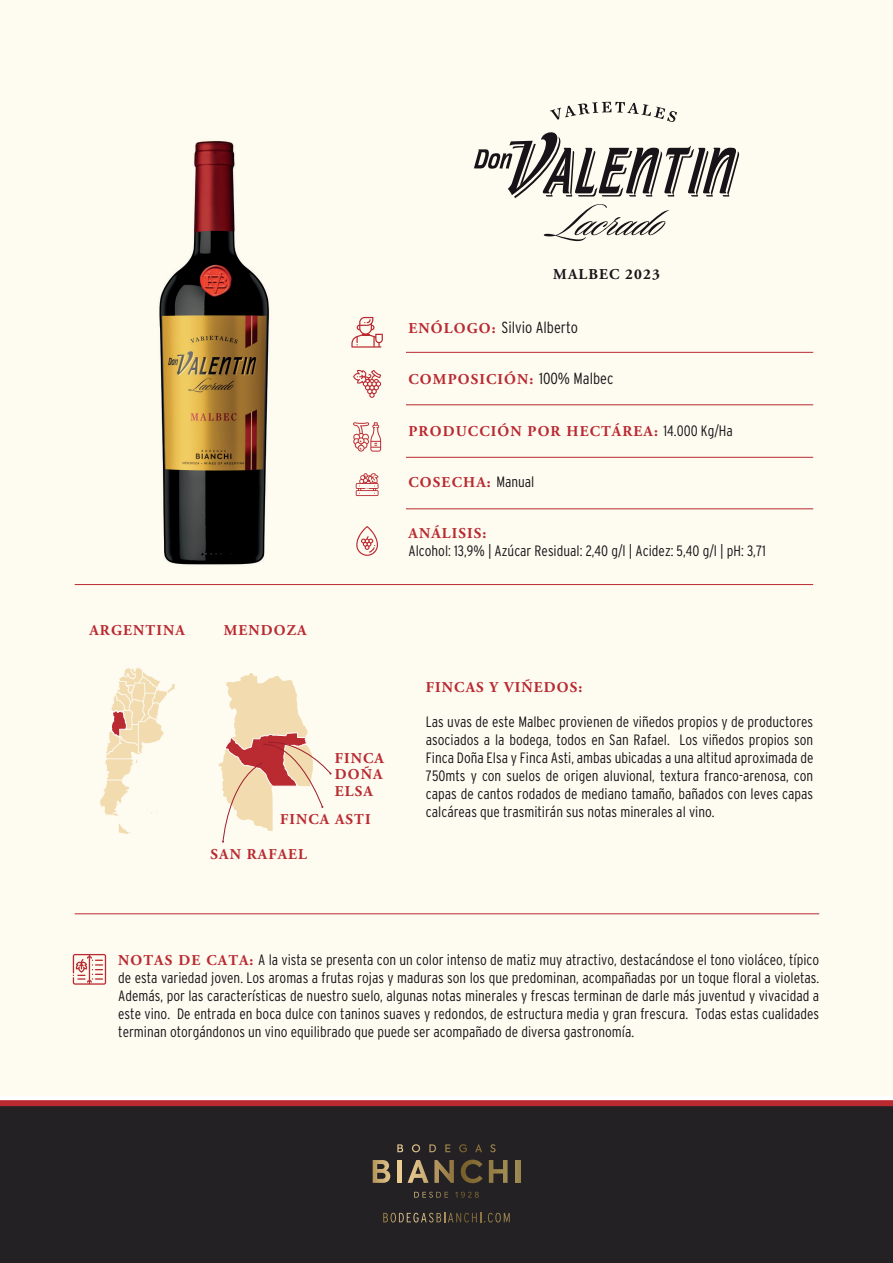
<style>
.page{position:relative;width:893px;height:1263px;background:#fff}
.page>*{position:absolute;margin:0;border:0;box-sizing:border-box;transform-origin:0 0}
.t1{font:300 condensed 16.05px "Interstate";color:#18151a}
.t2{font:300 condensed 15px/18px "Interstate";color:#17151a;text-align:justify}
.t3{font:700 15px/16.5px "Adobe Garamond Pro";letter-spacing:.075em;color:#b92a31;text-align:justify}
.t4{font:700 15px "Adobe Garamond Pro";letter-spacing:.075em;color:#17151a}
.s1{font-family:"Adobe Garamond Pro";font-weight:700;font-stretch:normal;font-size:15px;color:#b92a31}
.s2{font-family:"Interstate";font-weight:300;font-stretch:condensed;font-size:16.05px;color:#18151a}
.s3{font-family:"Interstate";font-weight:300;font-stretch:condensed;color:#17151a}
.s4{font-family:"Adobe Garamond Pro";font-weight:700;font-stretch:normal;color:#b92a31}
</style>
<div class="page">
<div style="left:0;top:0;width:893px;height:1096px;background:#fefbf0"></div>
<div style="left:0;top:1103px;width:893px;height:160px;background:#242125"></div>
<svg style="left:73px;top:954px;width:33px;height:31px"></svg>
<hr style="left:75px;top:913px;width:744px;height:1px;background:#b92a31">
<hr style="left:75px;top:584px;width:738px;height:1px;background:#b92a31">
<svg style="left:373px;top:1160px;width:17px;height:23px"></svg>
<div style="left:397px;top:1160px;width:5px;height:23px;background:#e9cb92"></div>
<svg style="left:408px;top:1160px;width:46px;height:23px"></svg>
<svg style="left:461px;top:1159px;width:22px;height:24px"></svg>
<svg style="left:489px;top:1160px;width:19px;height:23px"></svg>
<hr style="left:516px;top:1160px;width:4px;height:23px;background:#9c8751">
<svg style="left:397px;top:1144px;width:6px;height:8px"></svg>
<svg style="left:412px;top:1144px;width:8px;height:8px"></svg>
<svg style="left:429px;top:1144px;width:7px;height:8px"></svg>
<svg style="left:445px;top:1144px;width:5px;height:8px"></svg>
<svg style="left:459px;top:1144px;width:8px;height:8px"></svg>
<svg style="left:475px;top:1144px;width:7px;height:8px"></svg>
<svg style="left:490px;top:1144px;width:6px;height:8px"></svg>
<svg style="left:414px;top:1192px;width:34px;height:6px"></svg>
<svg style="left:455px;top:1192px;width:24px;height:6px"></svg>
<div style="left:0;top:1100px;width:893px;height:6px;background:#b92a31"></div>
<svg style="left:100px;top:668px;width:75px;height:166px"></svg>
<svg style="left:219px;top:673px;width:113px;height:170px"></svg>
<svg style="left:474px;top:132px;width:265px;height:66px"></svg>
<svg style="left:544px;top:204px;width:125px;height:37px"></svg>
<svg style="left:550px;top:102px;width:127px;height:20px"></svg>
<img style="left:159px;top:141px;width:110px;height:424px">
<hr style="left:406px;top:405px;width:407px;height:1px;background:#b92a31">
<hr style="left:406px;top:352px;width:407px;height:1px;background:#b92a31">
<hr style="left:406px;top:457px;width:407px;height:1px;background:#b92a31">
<hr style="left:406px;top:509px;width:407px;height:1px;background:#b92a31">
<svg style="left:353px;top:370px;width:28px;height:28px"></svg>
<svg style="left:356px;top:473px;width:23px;height:23px"></svg>
<svg style="left:356px;top:526px;width:22px;height:30px"></svg>
<svg style="left:353px;top:422px;width:28px;height:30px"></svg>
<svg style="left:351px;top:317px;width:32px;height:31px"></svg>
<svg style="left:383px;top:1213px;width:127px;height:9px"></svg>
<p class="t4" style="left:553px;top:265px;width:108px">MALBEC 2023</p>
<p class="t1" style="left:408px;top:318px;width:171px"><span class="s1">ENÓLOGO:</span> Silvio Alberto</p>
<p class="t3" style="left:408px;top:371px;width:206px">COMPOSICIÓN: <span class="s2">100% Malbec</span></p>
<p class="t3" style="left:408px;top:423px;width:326px">PRODUCCIÓN POR HECTÁREA: <span class="s3">14.000 Kg/Ha</span></p>
<p class="t3" style="left:408px;top:475px;width:127px">COSECHA: <span class="s3">Manual</span></p>
<p class="t3" style="left:408px;top:525px;width:79px">ANÁLISIS:</p>
<p class="t2" style="left:408px;top:541px;width:359px">Alcohol: 13,9% | Azúcar Residual: 2,40 g/l | Acidez: 5,40 g/l | pH: 3,71</p>
<p class="t3" style="left:89px;top:622px;width:97px">ARGENTINA</p>
<p class="t3" style="left:224px;top:622px;width:84px">MENDOZA</p>
<p class="t3" style="left:335px;top:750px;width:51px">FINCA DOÑA ELSA</p>
<p class="t3" style="left:280px;top:811px;width:92px">FINCA ASTI</p>
<p class="t3" style="left:211px;top:846px;width:98px">SAN RAFAEL</p>
<p class="t3" style="left:426px;top:679px;width:158px">FINCAS Y VIÑEDOS:</p>
<p class="t2" style="left:426px;top:712px;width:389px">Las uvas de este Malbec provienen de viñedos propios y de productores asociados a la bodega, todos en San Rafael. Los viñedos propios son Finca Doña Elsa y Finca Asti, ambas ubicadas a una altitud aproximada de 750mts y con suelos de origen aluvional, textura franco-arenosa, con capas de cantos rodados de mediano tamaño, bañados con leves capas calcáreas que trasmitirán sus notas minerales al vino.</p>
<p class="t2" style="left:118px;top:950px;width:703px"><span class="s4">NOTAS DE CATA:</span> A la vista se presenta con un color intenso de matiz muy atractivo, destacándose el tono violáceo, típico de esta variedad joven. Los aromas a frutas rojas y maduras son los que predominan, acompañadas por un toque floral a violetas.<br>Además, por las características de nuestro suelo, algunas notas minerales y frescas terminan de darle más juventud y vivacidad a este vino. De entrada en boca dulce con taninos suaves y redondos, de estructura media y gran frescura. Todas estas cualidades terminan otorgándonos un vino equilibrado que puede ser acompañado de diversa gastronomía.</p>
</div>
